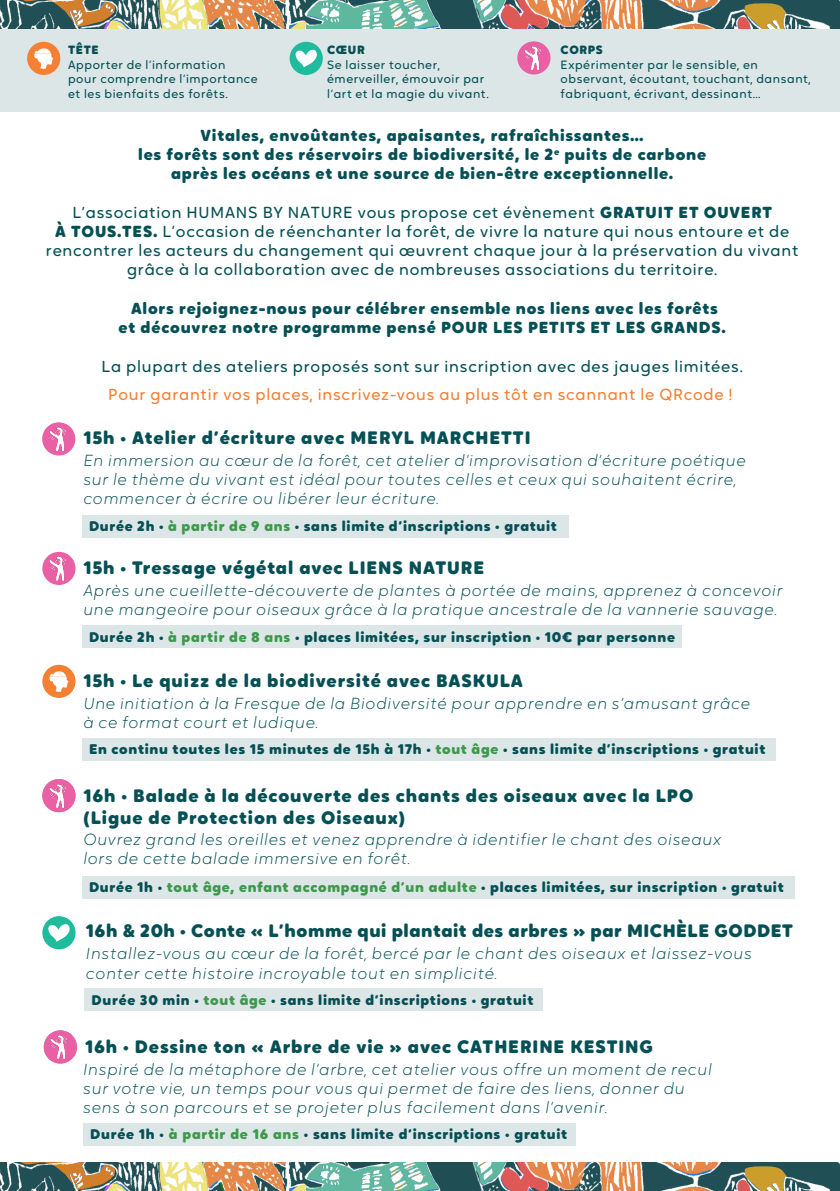
<style>
.page{position:relative;width:840px;height:1191px;background:#fff}
.page>*{position:absolute;margin:0;border:0;box-sizing:border-box;transform-origin:0 0}
.t1{font:18px "Oktah Round Bl";letter-spacing:.05em;color:#055055}
.t2{font:18px "Oktah Round Bl";letter-spacing:.03em;color:#055055}
.t3{font:italic 100 16px/19.2px "Oktah Round";letter-spacing:.05em;color:#055055}
.t4{font:16px/19.2px "Oktah Round";letter-spacing:.05em;color:#055055;text-align:center}
.t5{font:16px "Oktah Round Bl";letter-spacing:.05em;color:#055055}
.t6{font:16px "Oktah Round";letter-spacing:.05em;color:#f48034}
.t7{font:14px "Oktah Round Bl";letter-spacing:.05em;color:#055055}
.t8{font:12px/14.4px "Oktah Round";letter-spacing:.05em;color:#055055}
.t9{font:12px "Oktah Round Bl";letter-spacing:.05em;color:#055055}
.s1{font-family:"Oktah Round Bl"}
.s2{color:#3e994c}
</style>
<div class="page">
<div style="left:0;top:27px;width:839px;height:85px;background:#dce6e7"></div>
<img style="left:0;top:0;width:839px;height:28px">
<img style="left:0;top:1162px;width:839px;height:29px">
<div style="left:27px;top:42px;width:33px;height:33px;background:#f48034;border-radius:50%"></div>
<svg style="left:34px;top:48px;width:19px;height:21px"></svg>
<div style="left:289px;top:42px;width:33px;height:33px;background:#1fbb9d;border-radius:50%"></div>
<svg style="left:295px;top:50px;width:22px;height:17px"></svg>
<div style="left:82px;top:515px;width:486px;height:22px;background:#dce6e7"></div>
<div style="left:82px;top:738px;width:692px;height:22px;background:#dce6e7"></div>
<div style="left:42px;top:665px;width:33px;height:33px;background:#f48034;border-radius:50%"></div>
<svg style="left:49px;top:671px;width:19px;height:21px"></svg>
<div style="left:82px;top:875px;width:711px;height:23px;background:#dce6e7"></div>
<div style="left:84px;top:988px;width:458px;height:23px;background:#dce6e7"></div>
<div style="left:42px;top:916px;width:33px;height:33px;background:#1fbb9d;border-radius:50%"></div>
<svg style="left:48px;top:924px;width:22px;height:17px"></svg>
<div style="left:83px;top:1123px;width:492px;height:22px;background:#dce6e7"></div>
<div style="left:517px;top:41px;width:33px;height:33px;background:#e961a4;border-radius:50%"></div>
<img style="left:520px;top:41px;width:27px;height:30px">
<div style="left:42px;top:422px;width:33px;height:33px;background:#e961a4;border-radius:50%"></div>
<img style="left:45px;top:422px;width:27px;height:30px">
<div style="left:82px;top:625px;width:599px;height:23px;background:#dce6e7"></div>
<div style="left:42px;top:552px;width:33px;height:33px;background:#e961a4;border-radius:50%"></div>
<img style="left:45px;top:552px;width:27px;height:33px">
<div style="left:42px;top:779px;width:33px;height:33px;background:#e961a4;border-radius:50%"></div>
<img style="left:45px;top:779px;width:27px;height:33px">
<div style="left:44px;top:1030px;width:33px;height:33px;background:#e961a4;border-radius:50%"></div>
<img style="left:47px;top:1030px;width:27px;height:33px">
<p class="t9" style="left:68px;top:40px;width:32px">TÊTE</p>
<p class="t9" style="left:327px;top:40px;width:39px">CŒUR</p>
<p class="t9" style="left:560px;top:40px;width:44px">CORPS</p>
<p class="t8" style="left:68px;top:57px;width:159px">Apporter de l’information</p>
<p class="t8" style="left:68px;top:71px;width:191px">pour comprendre l’importance</p>
<p class="t8" style="left:68px;top:85px;width:161px">et les bienfaits des forêts.</p>
<p class="t8" style="left:327px;top:57px;width:163px">Se laisser toucher, émerveiller, émouvoir par l’art et la magie du vivant.</p>
<p class="t8" style="left:560px;top:57px;width:251px">Expérimenter par le sensible, en observant, écoutant, touchant, dansant, fabriquant, écrivant, dessinant…</p>
<p class="t5" style="left:200px;top:123px;width:444px">Vitales, envoûtantes, apaisantes, rafraîchissantes…</p>
<p class="t5" style="left:138px;top:142px;width:569px">les forêts sont des réservoirs de biodiversité, le 2<sup>e</sup> puits de carbone</p>
<p class="t5" style="left:171px;top:161px;width:503px">après les océans et une source de bien-être exceptionnelle.</p>
<p class="t4" style="left:72px;top:202px;width:700px">L’association HUMANS BY NATURE vous propose cet évènement <span class="s1">GRATUIT ET OUVERT</span></p>
<p class="t4" style="left:46px;top:221px;width:753px"><span class="s1">À TOUS.TES.</span> L’occasion de réenchanter la forêt, de vivre la nature qui nous entoure et de rencontrer les acteurs du changement qui œuvrent chaque jour à la préservation du vivant grâce à la collaboration avec de nombreuses associations du territoire.</p>
<p class="t5" style="left:131px;top:296px;width:588px">Alors rejoignez-nous pour célébrer ensemble nos liens avec les forêts</p>
<p class="t5" style="left:118px;top:315px;width:608px">et découvrez notre programme pensé POUR LES PETITS ET LES GRANDS.</p>
<p class="t4" style="left:101px;top:355px;width:642px">La plupart des ateliers proposés sont sur inscription avec des jauges limitées.</p>
<p class="t6" style="left:108px;top:383px;width:625px">Pour garantir vos places, inscrivez-vous au plus tôt en scannant le QRcode !</p>
<p class="t1" style="left:83px;top:423px;width:448px">15h • Atelier d’écriture avec MERYL MARCHETTI</p>
<p class="t3" style="left:83px;top:450px;width:663px">En immersion au cœur de la forêt, cet atelier d’improvisation d’écriture poétique sur le thème du vivant est idéal pour toutes celles et ceux qui souhaitent écrire, commencer à écrire ou libérer leur écriture.</p>
<p class="t7" style="left:89px;top:515px;width:469px">Durée 2h • <span class="s2">à partir de 9 ans</span> • sans limite d’inscriptions • gratuit</p>
<p class="t1" style="left:83px;top:553px;width:402px">15h • Tressage végétal avec LIENS NATURE</p>
<p class="t3" style="left:83px;top:580px;width:700px">Après une cueillette-découverte de plantes à portée de mains, apprenez à concevoir une mangeoire pour oiseaux grâce à la pratique ancestrale de la vannerie sauvage.</p>
<p class="t7" style="left:89px;top:626px;width:587px">Durée 2h • <span class="s2">à partir de 8 ans</span> • places limitées, sur inscription • 10€ par personne</p>
<p class="t1" style="left:83px;top:666px;width:441px">15h • Le quizz de la biodiversité avec BASKULA</p>
<p class="t3" style="left:83px;top:693px;width:668px">Une initiation à la Fresque de la Biodiversité pour apprendre en s’amusant grâce à ce format court et ludique.</p>
<p class="t7" style="left:89px;top:738px;width:677px">En continu toutes les 15 minutes de 15h à 17h • <span class="s2">tout âge</span> • sans limite d’inscriptions • gratuit</p>
<p class="t1" style="left:83px;top:781px;width:611px">16h • Balade à la découverte des chants des oiseaux avec la LPO</p>
<p class="t1" style="left:83px;top:803px;width:323px">(Ligue de Protection des Oiseaux)</p>
<p class="t3" style="left:83px;top:829px;width:639px">Ouvrez grand les oreilles et venez apprendre à identifier le chant des oiseaux lors de cette balade immersive en forêt.</p>
<p class="t7" style="left:89px;top:876px;width:696px">Durée 1h • <span class="s2">tout âge, enfant accompagné d’un adulte</span> • places limitées, sur inscription • gratuit</p>
<p class="t2" style="left:86px;top:917px;width:708px">16h &amp; 20h • Conte « L’homme qui plantait des arbres » par MICHÈLE GODDET</p>
<p class="t3" style="left:86px;top:943px;width:667px">Installez-vous au cœur de la forêt, bercé par le chant des oiseaux et laissez-vous conter cette histoire incroyable tout en simplicité.</p>
<p class="t7" style="left:92px;top:988px;width:443px">Durée 30 min • <span class="s2">tout âge</span> • sans limite d’inscriptions • gratuit</p>
<p class="t1" style="left:85px;top:1033px;width:569px">16h • Dessine ton « Arbre de vie » avec CATHERINE KESTING</p>
<p class="t3" style="left:83px;top:1058px;width:629px">Inspiré de la métaphore de l’arbre, cet atelier vous offre un moment de recul sur votre vie, un temps pour vous qui permet de faire des liens, donner du sens à son parcours et se projeter plus facilement dans l’avenir.</p>
<p class="t7" style="left:90px;top:1123px;width:478px">Durée 1h • <span class="s2">à partir de 16 ans</span> • sans limite d’inscriptions • gratuit</p>
</div>
